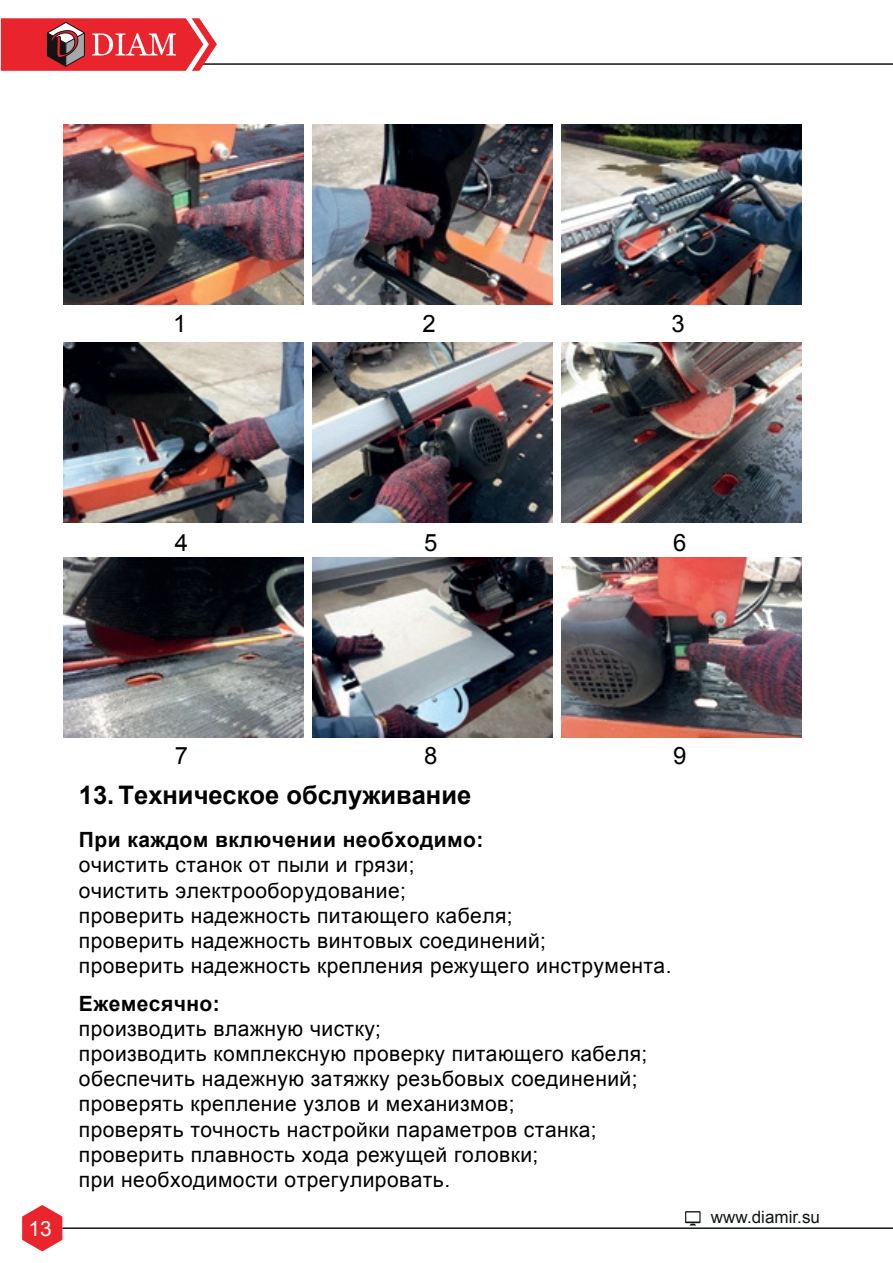
<style>
.page{position:relative;width:893px;height:1263px;background:#fff}
.page>*{position:absolute;margin:0;border:0;box-sizing:border-box;transform-origin:0 0}
.t1{font:700 25.5px "Arial";color:#000001}
.t2{font:24px "Arial";color:#000001}
.t3{font:21px/25.2px "Arial";letter-spacing:.02em;color:#000001}
.t4{font:700 21px "Arial";letter-spacing:.02em;color:#000001}
.t5{font:21px "Arial";color:#fff}
.t6{font:17.1px "Arial";color:#111516}
</style>
<div class="page">
<hr style="left:62px;top:1227px;width:831px;height:2px;background:#111516">
<hr style="left:197px;top:63px;width:696px;height:2px;background:#111516">
<svg style="left:685px;top:1211px;width:16px;height:14px"></svg>
<svg style="left:1px;top:18px;width:216px;height:53px;background:#df474e"></svg>
<svg style="left:22px;top:1205px;width:40px;height:46px"></svg>
<img style="left:63px;top:124px;width:240px;height:180px">
<img style="left:313px;top:124px;width:240px;height:180px">
<img style="left:562px;top:124px;width:240px;height:180px">
<img style="left:63px;top:343px;width:240px;height:180px">
<img style="left:313px;top:343px;width:240px;height:180px">
<img style="left:562px;top:343px;width:240px;height:180px">
<img style="left:63px;top:558px;width:240px;height:180px">
<img style="left:313px;top:558px;width:240px;height:180px">
<img style="left:562px;top:558px;width:240px;height:180px">
<p class="t2" style="left:173px;top:307px;width:15px">1</p>
<p class="t2" style="left:422px;top:307px;width:15px">2</p>
<p class="t2" style="left:672px;top:307px;width:15px">3</p>
<p class="t2" style="left:175px;top:526px;width:15px">4</p>
<p class="t2" style="left:424px;top:526px;width:15px">5</p>
<p class="t2" style="left:673px;top:526px;width:15px">6</p>
<p class="t5" style="left:29px;top:1214px;width:25px">13</p>
<p class="t2" style="left:175px;top:739px;width:15px">7</p>
<p class="t2" style="left:424px;top:739px;width:15px">8</p>
<p class="t2" style="left:673px;top:739px;width:15px">9</p>
<p class="t1" style="left:79px;top:777px;width:394px">13. Техническое обслуживание</p>
<p class="t4" style="left:79px;top:825px;width:406px">При каждом включении необходимо:</p>
<p class="t3" style="left:79px;top:852px;width:594px">очистить станок от пыли и грязи;<br>очистить электрооборудование;<br>проверить надежность питающего кабеля;<br>проверить надежность винтовых соединений;<br>проверить надежность крепления режущего инструмента.</p>
<p class="t4" style="left:79px;top:988px;width:142px">Ежемесячно:</p>
<p class="t3" style="left:79px;top:1016px;width:570px">производить влажную чистку;<br>производить комплексную проверку питающего кабеля; обеспечить надежную затяжку резьбовых соединений; проверять крепление узлов и механизмов;<br>проверять точность настройки параметров станка; проверить плавность хода режущей головки;<br>при необходимости отрегулировать.</p>
<p class="t6" style="left:711px;top:1205px;width:111px">www.diamir.su</p>
</div>
